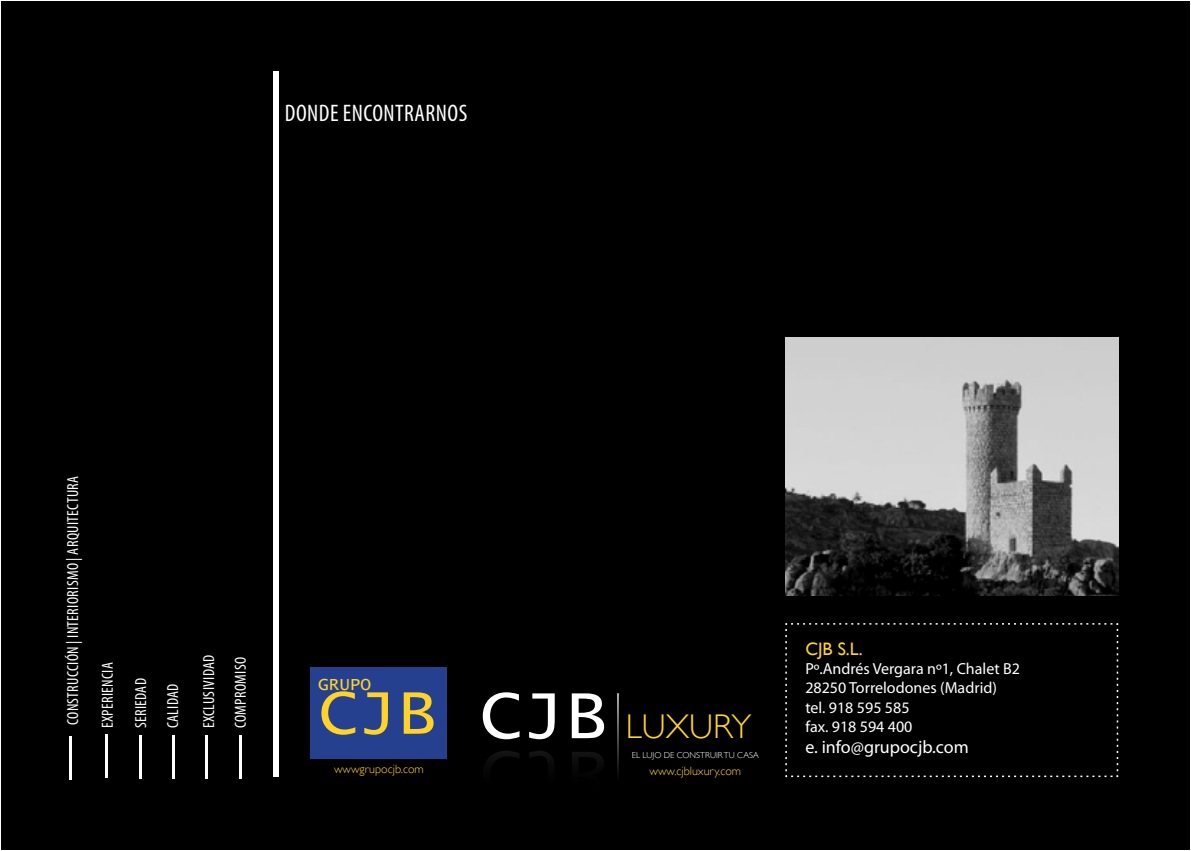
<style>
.page{position:relative;width:1191px;height:851px;background:#fff}
.page>*{position:absolute;margin:0;border:0;box-sizing:border-box;transform-origin:0 0}
.t1{font:71.4px "Lucida Console";color:#fff}
.t2{font:66px "Lucida Console";color:#ffd328}
.t3{font:300 34.2px "Gill Sans";color:#ffd328}
.t4{font:condensed 24px "Myriad Pro";letter-spacing:.02em;color:#fff}
.t5{font:18px "Myriad Pro";color:#fff}
.t6{font:18px "Gill Sans";color:#ffd328}
.t7{font:17.6px "Lucida Console";color:#ffd328}
.t8{font:condensed 16px/32.6px "Myriad Pro";letter-spacing:.02em;color:#fff}
.t9{font:16px/19.2px "Myriad Pro";color:#fff}
.t10{font:300 12px "Gill Sans";color:#ffd328}
.t11{font:300 8.6px "Gill Sans";color:#fff}
.s1{font-family:"Lucida Console";font-weight:400;font-size:71.4px;color:#fff}
</style>
<div class="page">
<div style="left:1px;top:2px;width:1189px;height:847px;background:#000"></div>
<svg style="left:785px;top:623px;width:334px;height:154px"></svg>
<img style="left:785px;top:337px;width:334px;height:258px">
<hr style="left:617px;top:693px;width:1px;height:88px;background:#fff">
<div style="left:310px;top:667px;width:136px;height:91px;background:#25408f"></div>
<hr style="left:139px;top:735px;width:2px;height:43px;background:#fff">
<hr style="left:172px;top:735px;width:3px;height:43px;background:#fff">
<hr style="left:205px;top:735px;width:3px;height:43px;background:#fff">
<hr style="left:239px;top:735px;width:2px;height:43px;background:#fff">
<hr style="left:105px;top:734px;width:3px;height:43px;background:#fff">
<div style="left:273px;top:71px;width:6px;height:706px;background:#fff"></div>
<hr style="left:69px;top:736px;width:3px;height:43px;background:#fff">
<h3 class="t4" style="left:285px;top:99px;width:79px">DONDE ENCONTRARNOS</h3>
<p class="t8" style="left:56px;top:724px;width:250px;rotate:-90deg">CONSTRUCCIÓN | INTERIORISMO | ARQUITECTURA</p>
<p class="t8" style="left:91px;top:728px;width:68px;rotate:-90deg">EXPERIENCIA<br>SERIEDAD<br>CALIDAD</p>
<p class="t8" style="left:192px;top:728px;width:73px;rotate:-90deg">EXCLUSIVIDAD</p>
<p class="t8" style="left:224px;top:728px;width:73px;rotate:-90deg">COMPROMISO</p>
<p class="t7" style="left:318px;top:675px;width:55px">GRUPO</p>
<h2 class="t2" style="left:318px;top:681px;width:121px">CJB</h2>
<p class="t10" style="left:334px;top:759px;width:91px">wwwgrupocjb.com</p>
<h1 class="t1" style="left:479px;top:681px;width:131px">CJB</h1>
<h3 class="t3" style="left:479px;top:700px;width:274px"><span class="s1">CJB</span> LUXURY</h3>
<p class="t11" style="left:632px;top:747px;width:128px">EL LUJO DE CONSTRUIR TU CASA</p>
<p class="t10" style="left:649px;top:761px;width:93px">www.cjbluxury.com</p>
<p class="t6" style="left:805px;top:638px;width:59px">CJB S.L.</p>
<p class="t9" style="left:805px;top:658px;width:216px">Pº.Andrés Vergara nº1, Chalet B2<br>28250 Torrelodones (Madrid) tel. 918 595 585<br>fax. 918 594 400</p>
<p class="t5" style="left:805px;top:736px;width:165px">e. info@grupocjb.com</p>
</div>
